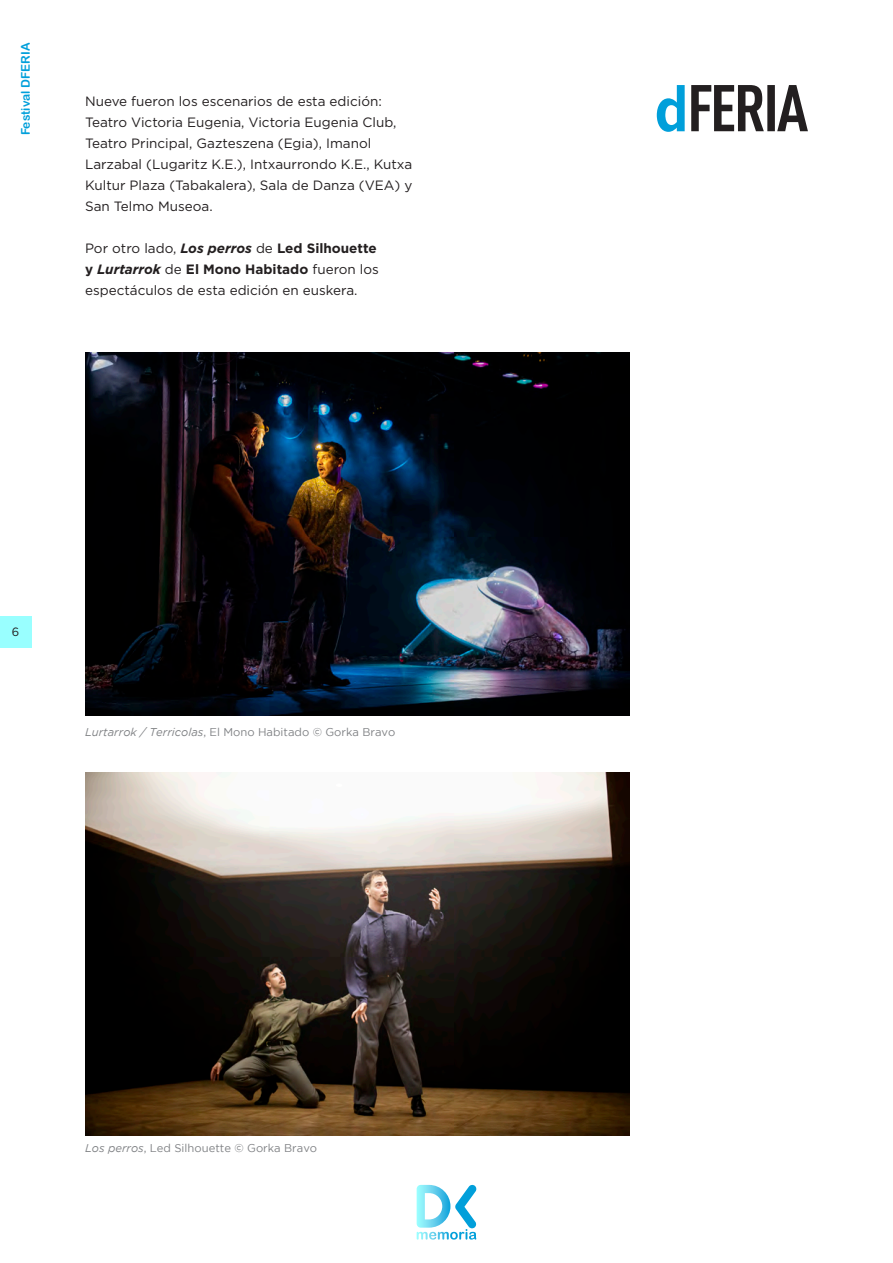
<style>
.page{position:relative;width:893px;height:1263px;background:#fff}
.page>*{position:absolute;margin:0;border:0;box-sizing:border-box;transform-origin:0 0}
.Cuerpo_de_texto{font:13.5px/21px "Gotham";color:#231f20}
.t1{font:12px "Arial Rounded MT Bold";color:#009fda}
.t2{font:12px "Gotham";color:#231f20;scale:.96 1}
.Pie_de_foto_nuevo{font:11.25px "Gotham";color:#808285}
.s1{font-weight:700;font-style:italic}
.s2{font-weight:700}
.s3{font-style:italic}
</style>
<div class="page">
<svg style="left:417px;top:1184px;width:60px;height:55px"></svg>
<div style="left:0;top:616px;width:31px;height:31px;background:#9ff"></div>
<img style="left:85px;top:352px;width:544px;height:363px">
<img style="left:85px;top:772px;width:544px;height:363px">
<svg style="left:657px;top:85px;width:28px;height:47px"></svg>
<svg style="left:691px;top:85px;width:117px;height:46px"></svg>
<p class="t1" style="left:18px;top:135px;width:94px;rotate:-90deg">Festival DFERIA</p>
<p class="Cuerpo_de_texto" style="left:85px;top:90px;width:329px">Nueve fueron los escenarios de esta edición:<br>Teatro Victoria Eugenia, Victoria Eugenia Club, Teatro Principal, Gazteszena (Egia), Imanol Larzabal (Lugaritz K.E.), Intxaurrondo K.E., Kutxa Kultur Plaza (Tabakalera), Sala de Danza (VEA) y San Telmo Museoa.</p>
<p class="Cuerpo_de_texto" style="left:85px;top:238px;width:295px">Por otro lado, <span class="s1">Los perros</span> de <span class="s2">Led Silhouette y</span> <span class="s1">Lurtarrok</span> de <span class="s2">El Mono Habitado</span> fueron los espectáculos de esta edición en euskera.</p>
<p class="t2" style="left:12px;top:624px;width:9px">6</p>
<p class="Pie_de_foto_nuevo" style="left:85px;top:726px;width:312px"><span class="s3">Lurtarrok / Terricolas</span>, El Mono Habitado © Gorka Bravo</p>
<p class="Pie_de_foto_nuevo" style="left:85px;top:1142px;width:234px"><span class="s3">Los perros</span>, Led Silhouette © Gorka Bravo</p>
</div>
